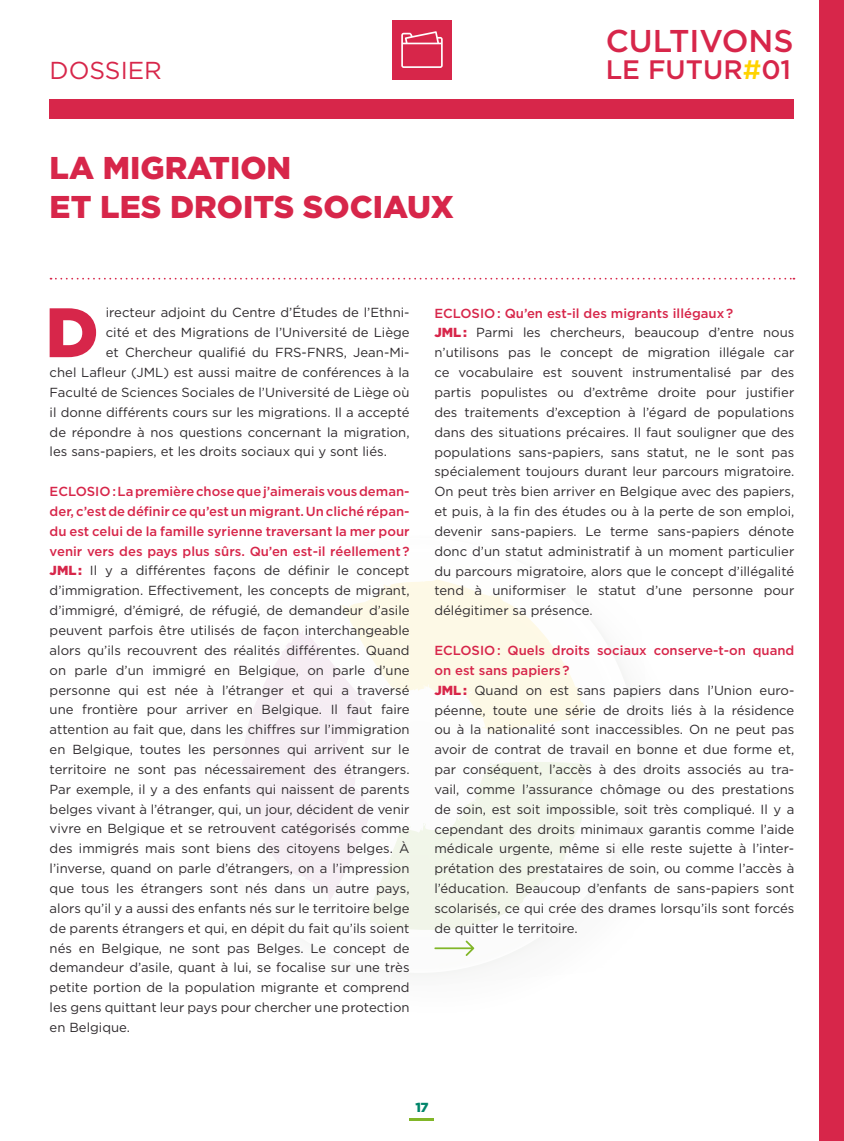
<style>
.page{position:relative;width:844px;height:1141px;background:#fff}
.page>*{position:absolute;margin:0;border:0;box-sizing:border-box;transform-origin:0 0}
.t1{font:900 69.83px "Gotham";color:#d7264a}
.t2{font:900 31.5px/39.7px "Gotham";color:#d7264a}
.t3{font:500 31.5px "Gotham";color:#d7264a}
.t4{font:500 26.6px "Gotham";color:#d7264a}
.t5{font:24.5px "Gotham";color:#d7264a}
.t6{font:13.12px/19.8px "Gotham";color:#2f2b2e}
.t7{font:900 13.12px "Gotham";color:#00856a}
.s1{color:#ffd300}
.s2{font-weight:500;color:#d7264a}
.s3{font-weight:900;color:#d7264a}
</style>
<div class="page">
<svg style="left:348px;top:662px;width:290px;height:313px"></svg>
<svg style="left:241px;top:579px;width:349px;height:351px"></svg>
<div style="left:392px;top:20px;width:59px;height:59px;background:#d7264a"></div>
<svg style="left:401px;top:31px;width:41px;height:37px"></svg>
<svg style="left:50px;top:278px;width:744px;height:2px"></svg>
<div style="left:50px;top:99px;width:744px;height:20px;background:#d7264a"></div>
<svg style="left:434px;top:940px;width:40px;height:16px"></svg>
<div style="left:819px;top:0;width:24px;height:1141px;background:#d7264a"></div>
<hr style="left:409px;top:1119px;width:25px;height:2px;background:#81b628">
<h3 class="t5" style="left:50px;top:55px;width:114px">DOSSIER</h3>
<h2 class="t2" style="left:50px;top:147px;width:405px">LA MIGRATION<br>ET LES DROITS SOCIAUX</h2>
<h2 class="t3" style="left:605px;top:20px;width:189px">CULTIVONS</h2>
<h3 class="t4" style="left:605px;top:53px;width:187px">LE FUTUR<span class="s1">#</span>01</h3>
<h1 class="t1" style="left:45px;top:284px;width:55px">D</h1>
<p class="t6" style="left:106px;top:303px;width:305px">irecteur adjoint du Centre d’Études de l’Ethni-</p>
<p class="t6" style="left:106px;top:323px;width:305px">cité et des Migrations de l’Université de Liège</p>
<p class="t6" style="left:106px;top:342px;width:305px">et Chercheur qualifié du FRS-FNRS, Jean-Mi-</p>
<p class="t6" style="left:50px;top:362px;width:361px">chel Lafleur (JML) est aussi maitre de conférences à la</p>
<p class="t6" style="left:50px;top:382px;width:361px">Faculté de Sciences Sociales de l’Université de Liège où</p>
<p class="t6" style="left:50px;top:402px;width:361px">il donne différents cours sur les migrations. Il a accepté</p>
<p class="t6" style="left:50px;top:422px;width:361px">de répondre à nos questions concernant la migration,</p>
<p class="t6" style="left:50px;top:442px;width:338px">les sans-papiers, et les droits sociaux qui y sont liés.</p>
<p class="t6" style="left:50px;top:481px;width:361px;text-align:justify"><span class="s2">ECLOSIO : La première chose que j’aimerais vous deman&shy;der, c’est de définir ce qu’est un migrant. Un cliché répan&shy;du est celui de la famille syrienne traversant la mer pour venir vers des pays plus sûrs. Qu’en est-il réellement ?<br></span><span class="s3">JML :</span> Il y a différentes façons de définir le concept d’immigration. Effectivement, les concepts de migrant, d’immigré, d’émigré, de réfugié, de demandeur d’asile peuvent parfois être utilisés de façon interchangeable alors qu’ils recouvrent des réalités différentes. Quand on parle d’un immigré en Belgique, on parle d’une personne qui est née à l’étranger et qui a traversé une frontière pour arriver en Belgique. Il faut faire attention au fait que, dans les chiffres sur l’immigration en Belgique, toutes les personnes qui arrivent sur le territoire ne sont pas nécessairement des étrangers.<br>Par exemple, il y a des enfants qui naissent de parents belges vivant à l’étranger, qui, un jour, décident de venir vivre en Belgique et se retrouvent catégorisés comme des immigrés mais sont biens des citoyens belges. À l’inverse, quand on parle d’étrangers, on a l’impression que tous les étrangers sont nés dans un autre pays, alors qu’il y a aussi des enfants nés sur le territoire belge de parents étrangers et qui, en dépit du fait qu’ils soient nés en Belgique, ne sont pas Belges. Le concept de demandeur d’asile, quant à lui, se focalise sur une très petite portion de la population migrante et comprend les gens quittant leur pays pour chercher une protection en Belgique.</p>
<p class="t6" style="left:434px;top:303px;width:361px"><span class="s2">ECLOSIO : Qu’en est-il des migrants illégaux ?<br></span><span class="s3">JML :</span> Parmi les chercheurs, beaucoup d’entre nous n’utilisons pas le concept de migration illégale car ce vocabulaire est souvent instrumentalisé par des partis populistes ou d’extrême droite pour justifier des traitements d’exception à l’égard de populations dans des situations précaires. Il faut souligner que des populations sans-papiers, sans statut, ne le sont pas spécialement toujours durant leur parcours migratoire.<br>On peut très bien arriver en Belgique avec des papiers, et puis, à la fin des études ou à la perte de son emploi, devenir sans-papiers. Le terme sans-papiers dénote donc d’un statut administratif à un moment particulier du parcours migratoire, alors que le concept d’illégalité tend à uniformiser le statut d’une personne pour délégitimer sa présence.</p>
<p class="t6" style="left:434px;top:640px;width:361px"><span class="s2">ECLOSIO : Quels droits sociaux conserve-t-on quand on est sans papiers ?<br></span><span class="s3">JML :</span> Quand on est sans papiers dans l’Union euro&shy;péenne, toute une série de droits liés à la résidence ou à la nationalité sont inaccessibles. On ne peut pas avoir de contrat de travail en bonne et due forme et, par conséquent, l’accès à des droits associés au tra&shy;vail, comme l’assurance chômage ou des prestations de soin, est soit impossible, soit très compliqué. Il y a cependant des droits minimaux garantis comme l’aide médicale urgente, même si elle reste sujette à l’inter&shy;prétation des prestataires de soin, ou comme l’accès à l’éducation. Beaucoup d’enfants de sans-papiers sont scolarisés, ce qui crée des drames lorsqu’ils sont forcés de quitter le territoire.</p>
<p class="t7" style="left:415px;top:1098px;width:14px">17</p>
</div>
